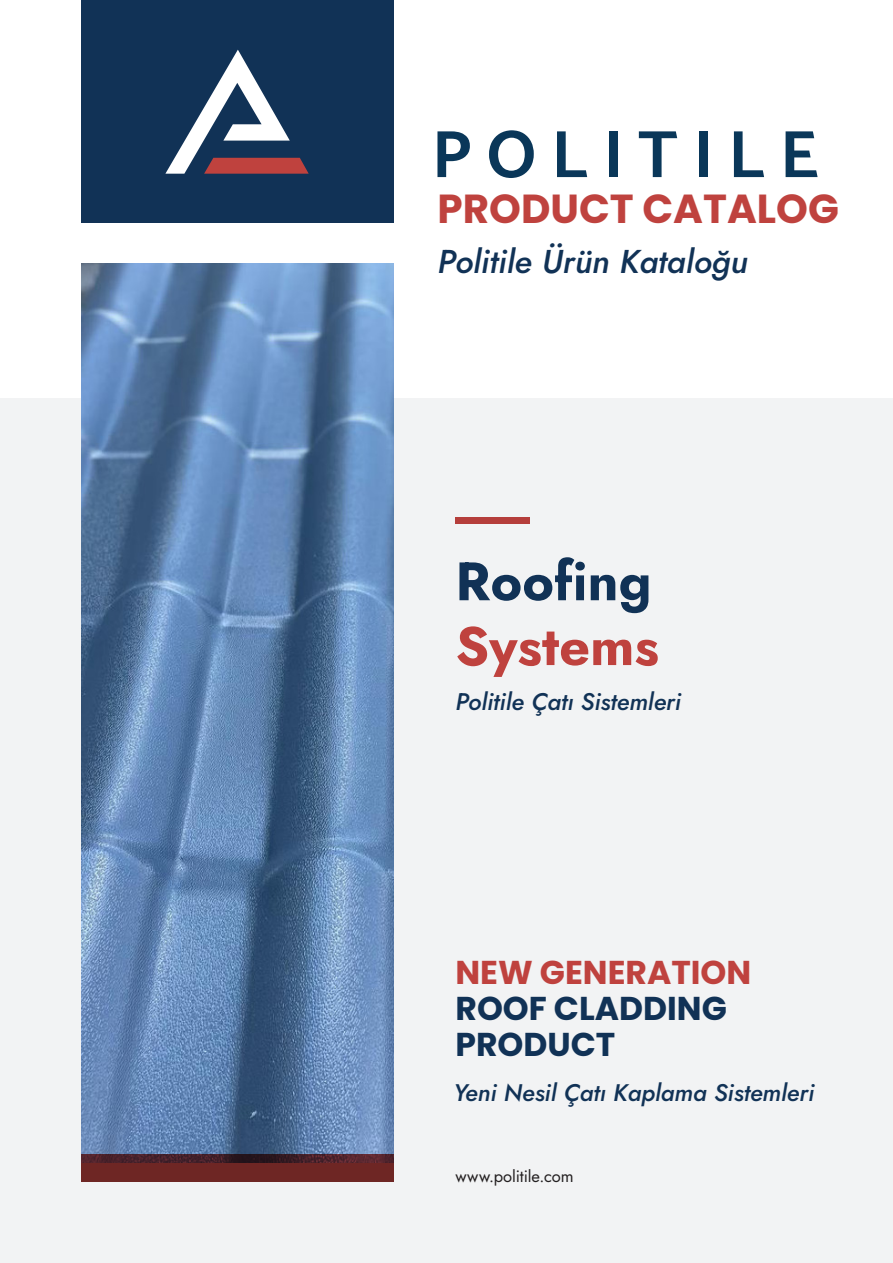
<style>
.page{position:relative;width:893px;height:1263px;background:#fff}
.page>*{position:absolute;margin:0;border:0;box-sizing:border-box;transform-origin:0 0}
._36_Auto_-_Left{font:700 54px "Jost";color:#113256}
._36_Auto_-_Left-2{font:700 54px "Jost";color:#bf423e}
.Cover_Title_2{font:700 40.5px "Poppins";color:#bf423e}
.Cover_Title_2-2{font:italic 500 33px "Jost";color:#113256}
.Shot_title_descripti{font:700 33px/36px "Poppins";color:#113256}
.Shot_title_descripti-2{font:700 33px "Poppins";color:#bf423e}
._36_Auto_-_Left-3{font:italic 500 24px "Jost";color:#113256}
._10_14_-_Left{font:16.5px "Jost";color:#231f20}
</style>
<div class="page">
<div style="left:0;top:399px;width:893px;height:864px;background:#f2f3f4"></div>
<img style="left:81px;top:264px;width:312px;height:891px">
<svg style="left:81px;top:1155px;width:312px;height:27px;fill:#6e2624"></svg>
<div style="left:455px;top:517px;width:75px;height:6px;background:#b53e3b"></div>
<div style="left:81px;top:0;width:312px;height:222px;background:#113256"></div>
<svg style="left:165px;top:50px;width:144px;height:124px"></svg>
<svg style="left:437px;top:131px;width:33px;height:46px"></svg>
<svg style="left:489px;top:130px;width:45px;height:48px"></svg>
<svg style="left:557px;top:131px;width:30px;height:46px"></svg>
<div style="left:609px;top:131px;width:8px;height:46px;background:#0a3759"></div>
<svg style="left:639px;top:131px;width:38px;height:46px"></svg>
<div style="left:699px;top:131px;width:8px;height:46px;background:#0a3759"></div>
<svg style="left:734px;top:131px;width:30px;height:46px"></svg>
<svg style="left:786px;top:131px;width:32px;height:46px"></svg>
<p class="Cover_Title_2" style="left:437px;top:185px;width:403px">PRODUCT CATALOG</p>
<p class="Cover_Title_2-2" style="left:437px;top:239px;width:312px">Politile Ürün Kataloğu</p>
<p class="_36_Auto_-_Left" style="left:455px;top:545px;width:198px">Roofing</p>
<p class="_36_Auto_-_Left-2" style="left:455px;top:609px;width:205px">Systems</p>
<p class="_36_Auto_-_Left-3" style="left:455px;top:685px;width:227px">Politile Çatı Sistemleri</p>
<p class="Shot_title_descripti-2" style="left:455px;top:953px;width:297px">NEW GENERATION</p>
<p class="Shot_title_descripti" style="left:455px;top:990px;width:273px">ROOF CLADDING<br>PRODUCT</p>
<p class="_36_Auto_-_Left-3" style="left:454px;top:1076px;width:362px">Yeni Nesil Çatı Kaplama Sistemleri</p>
<p class="_10_14_-_Left" style="left:455px;top:1165px;width:120px">www.politile.com</p>
</div>
